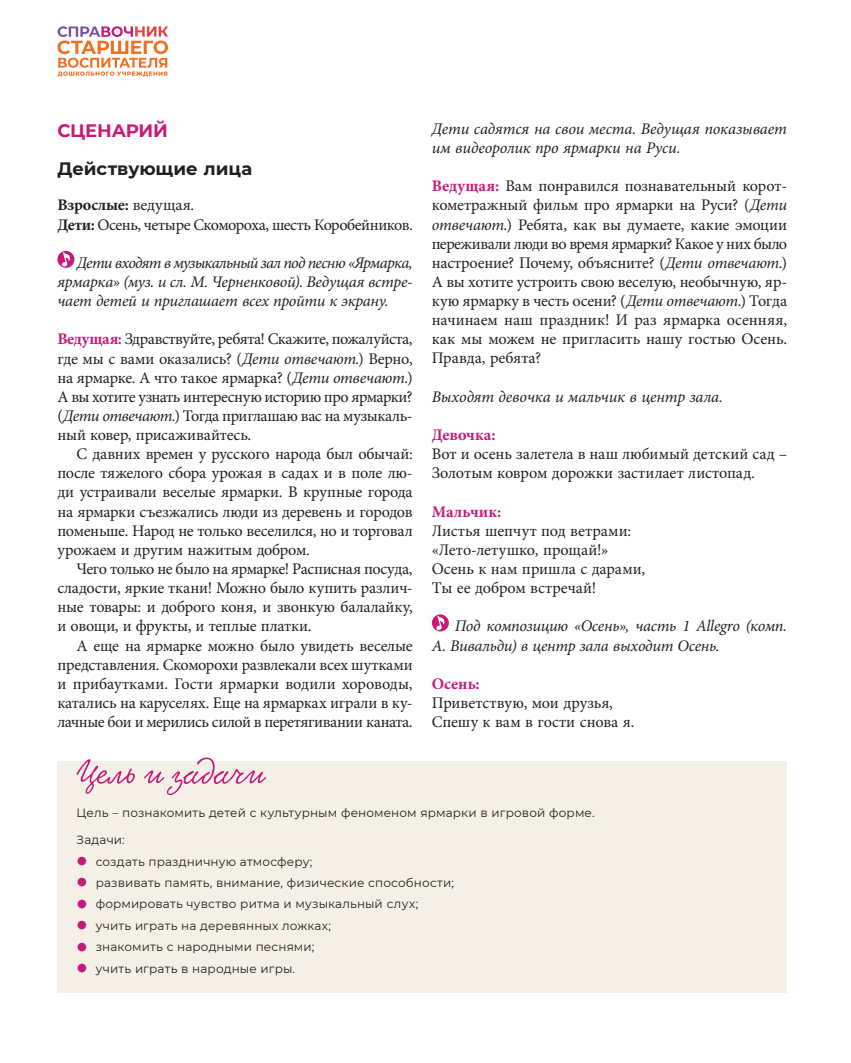
<style>
.page{position:relative;width:851px;height:1063px;background:#fff}
.page>*{position:absolute;margin:0;border:0;box-sizing:border-box;transform-origin:0 0}
.t1{font:700 18px "Montserrat";color:#231f20}
.t2{font:700 18px "Montserrat";letter-spacing:-.01em;color:#c71a78}
.t3{font:16.2px/19.2px "Minion Pro";letter-spacing:-.01em;color:#231f20;text-align:justify}
.t4{font:italic 16.2px/19.2px "Minion Pro";letter-spacing:-.015em;color:#231f20}
.t5{font:700 16.2px "Minion Pro";letter-spacing:.005em;color:#c71a78}
.t6{font:12px "Montserrat";letter-spacing:.01em;color:#231f20}
.s1{font-weight:700}
.s2{font-weight:700;color:#c71a78}
.s3{font-style:italic}
.s4{color:#c71a78}
</style>
<div class="page">
<svg style="left:57px;top:26px;width:111px;height:51px"></svg>
<svg style="left:57px;top:251px;width:17px;height:17px"></svg>
<svg style="left:62px;top:252px;width:8px;height:15px"></svg>
<svg style="left:432px;top:614px;width:17px;height:17px"></svg>
<svg style="left:436px;top:616px;width:8px;height:14px"></svg>
<div style="left:57px;top:761px;width:730px;height:231px;background:#f4f0e8"></div>
<svg style="left:77px;top:758px;width:189px;height:37px"></svg>
<p class="t2" style="left:57px;top:118px;width:112px">Сценарий</p>
<p class="t1" style="left:57px;top:156px;width:196px">Действующие лица</p>
<p class="t3" style="left:57px;top:196px;width:357px"><span class="s1">Взрослые:</span> ведущая.<br><span class="s1">Дети:</span> Осень, четыре Скомороха, шесть Коробейников.</p>
<p class="t4" style="left:57px;top:253px;width:357px;text-align:justify;text-indent:19px">Дети входят в музыкальный зал под песню «Ярмарка, ярмарка» (муз. и сл. М. Черненковой). Ведущая встре&shy;чает детей и приглашает всех пройти к экрану.</p>
<p class="t3" style="left:57px;top:330px;width:357px"><span class="s2">Ведущая:</span> Здравствуйте, ребята! Скажите, пожалуйста, где мы с вами оказались? (<span class="s3">Дети отвечают.</span>) Верно, на ярмарке. А что такое ярмарка? (<span class="s3">Дети отвечают.</span>)<br>А вы хотите узнать интересную историю про ярмарки? (<span class="s3">Дети отвечают.</span>) Тогда приглашаю вас на музыкаль&shy;ный ковер, присаживайтесь.</p>
<p class="t3" style="left:57px;top:445px;width:357px;text-indent:19px">С давних времен у русского народа был обычай: после тяжелого сбора урожая в садах и в поле лю&shy;ди устраивали веселые ярмарки. В крупные города на ярмарки съезжались люди из деревень и городов поменьше. Народ не только веселился, но и торговал урожаем и другим нажитым добром.</p>
<p class="t3" style="left:57px;top:559px;width:357px;text-indent:19px">Чего только не было на ярмарке! Расписная посуда, сладости, яркие ткани! Можно было купить различ&shy;ные товары: и доброго коня, и звонкую балалайку, и овощи, и фрукты, и теплые платки.</p>
<p class="t3" style="left:57px;top:636px;width:357px;text-indent:19px">А еще на ярмарке можно было увидеть веселые представления. Скоморохи развлекали всех шутками и прибаутками. Гости ярмарки водили хороводы, катались на каруселях. Еще на ярмарках играли в ку&shy;лачные бои и мерились силой в перетягивании каната.</p>
<p class="t4" style="left:432px;top:119px;width:356px">Дети садятся на свои места. Ведущая показывает им видеоролик про ярмарки на Руси.</p>
<p class="t3" style="left:432px;top:177px;width:357px"><span class="s2">Ведущая:</span> Вам понравился познавательный корот&shy;кометражный фильм про ярмарки на Руси? (<span class="s3">Дети отвечают.</span>) Ребята, как вы думаете, какие эмоции переживали люди во время ярмарки? Какое у них было настроение? Почему, объясните? (<span class="s3">Дети отвечают.</span>)<br>А вы хотите устроить свою веселую, необычную, яр&shy;кую ярмарку в честь осени? (<span class="s3">Дети отвечают.</span>) Тогда начинаем наш праздник! И раз ярмарка осенняя, как мы можем не пригласить нашу гостью Осень.<br>Правда, ребята?</p>
<p class="t4" style="left:432px;top:387px;width:292px">Выходят девочка и мальчик в центр зала.</p>
<p class="t5" style="left:432px;top:423px;width:65px">Девочка:</p>
<p class="t3" style="left:432px;top:444px;width:357px">Вот и осень залетела в наш любимый детский сад –<br>Золотым ковром дорожки застилает листопад.</p>
<p class="t5" style="left:432px;top:500px;width:71px">Мальчик:</p>
<p class="t3" style="left:432px;top:521px;width:215px;text-align:left">Листья шепчут под ветрами: «Лето-летушко, прощай!»<br>Осень к нам пришла с дарами,<br>Ты ее добром встречай!</p>
<p class="t4" style="left:432px;top:617px;width:356px;text-indent:23px">Под композицию «Осень», часть 1 Allegro (комп.<br>А. Вивальди) в центр зала выходит Осень.</p>
<p class="t5" style="left:432px;top:672px;width:49px">Осень:</p>
<p class="t3" style="left:432px;top:693px;width:204px">Приветствую, мои друзья,<br>Спешу к вам в гости снова я.</p>
<p class="t6" style="left:77px;top:804px;width:519px">Цель – познакомить детей с культурным феноменом ярмарки в игровой форме.</p>
<p class="t6" style="left:77px;top:832px;width:50px">Задачи:</p>
<p class="t6" style="left:77px;top:853px;width:237px"><span class="s4">•</span> создать праздничную атмосферу;</p>
<p class="t6" style="left:77px;top:874px;width:379px"><span class="s4">•</span> развивать память, внимание, физические способности;</p>
<p class="t6" style="left:77px;top:896px;width:343px"><span class="s4">•</span> формировать чувство ритма и музыкальный слух;</p>
<p class="t6" style="left:77px;top:917px;width:256px"><span class="s4">•</span> учить играть на деревянных ложках;</p>
<p class="t6" style="left:77px;top:939px;width:239px"><span class="s4">•</span> знакомить с народными песнями;</p>
<p class="t6" style="left:77px;top:960px;width:220px"><span class="s4">•</span> учить играть в народные игры.</p>
</div>
